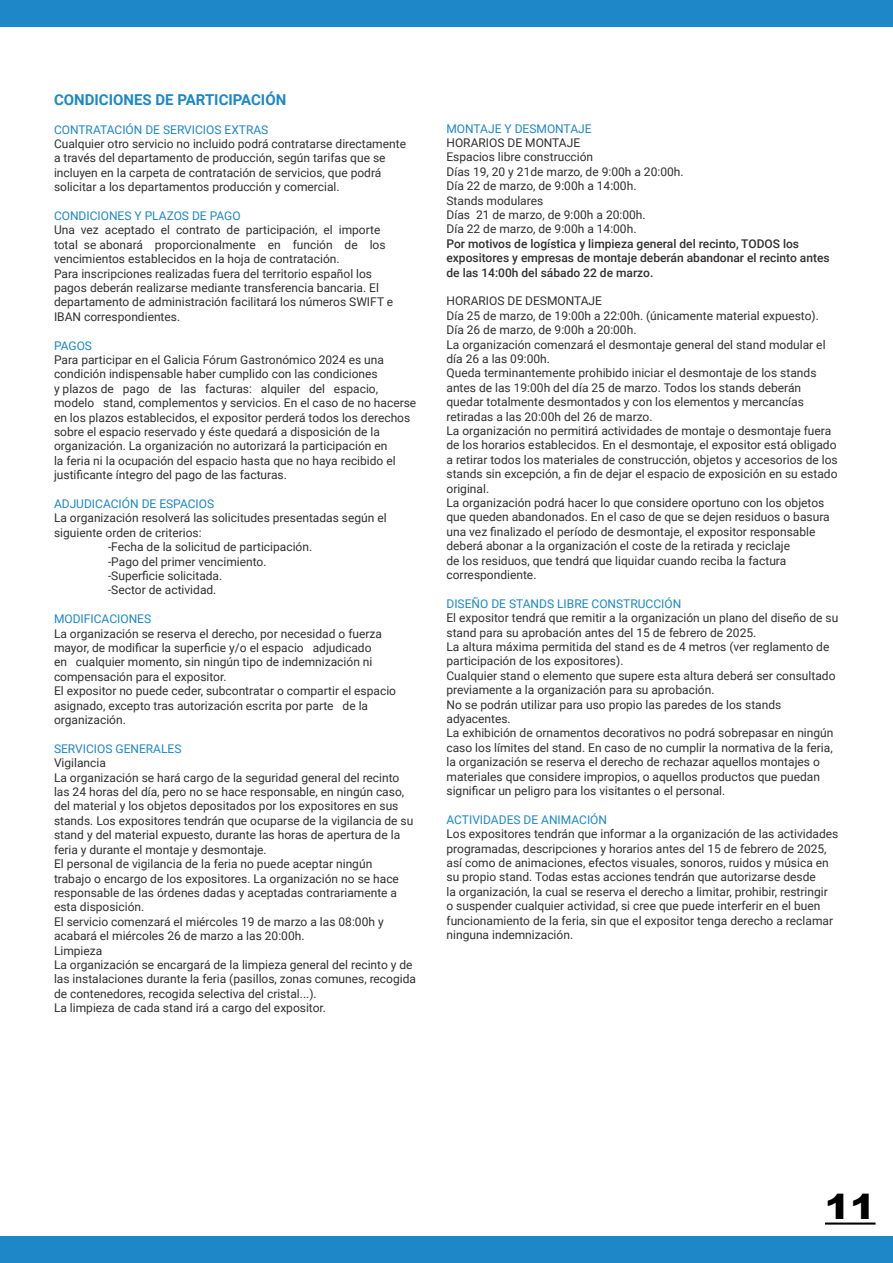
<style>
.page{position:relative;width:893px;height:1263px;background:#fff}
.page>*{position:absolute;margin:0;border:0;box-sizing:border-box;transform-origin:0 0}
.t1{font:900 34.5px "Arial";color:#000;scale:1.1 1}
.t2{font:700 15px "Roboto";color:#1d87c7}
.t3{font:12px/14.4px "Roboto";color:#312f30}
.t4{font:12px "Roboto";color:#1d87c7}
.t5{font:500 12px/14.4px "Roboto";color:#312f30}
</style>
<div class="page">
<div style="left:0;top:0;width:893px;height:26px;background:#1d87c7"></div>
<div style="left:0;top:1237px;width:893px;height:26px;background:#1d87c7"></div>
<hr style="left:825px;top:1222px;width:51px;height:2px;background:#000">
<p class="t2" style="left:54px;top:89px;width:234px">CONDICIONES DE PARTICIPACIÓN</p>
<p class="t4" style="left:54px;top:121px;width:216px">CONTRATACIÓN DE SERVICIOS EXTRAS</p>
<p class="t3" style="left:54px;top:136px;width:354px">Cualquier otro servicio no incluido podrá contratarse directamente a través del departamento de producción, según tarifas que se incluyen en la carpeta de contratación de servicios, que podrá solicitar a los departamentos producción y comercial.</p>
<p class="t4" style="left:54px;top:207px;width:188px">CONDICIONES Y PLAZOS DE PAGO</p>
<p class="t3" style="left:54px;top:222px;width:341px">Una vez aceptado el contrato de participación, el importe total se abonará proporcionalmente en función de los vencimientos establecidos en la hoja de contratación.<br>Para inscripciones realizadas fuera del territorio español los pagos deberán realizarse mediante transferencia bancaria. El departamento de administración facilitará los números SWIFT e IBAN correspondientes.</p>
<p class="t4" style="left:54px;top:337px;width:40px">PAGOS</p>
<p class="t3" style="left:54px;top:352px;width:364px">Para participar en el Galicia Fórum Gastronómico 2024 es una condición indispensable haber cumplido con las condiciones<br>y plazos de pago de las facturas: alquiler del espacio, modelo stand, complementos y servicios. En el caso de no hacerse en los plazos establecidos, el expositor perderá todos los derechos sobre el espacio reservado y éste quedará a disposición de la organización. La organización no autorizará la participación en<br>la feria ni la ocupación del espacio hasta que no haya recibido el justificante íntegro del pago de las facturas.</p>
<p class="t4" style="left:54px;top:495px;width:162px">ADJUDICACIÓN DE ESPACIOS</p>
<p class="t3" style="left:54px;top:510px;width:334px">La organización resolverá las solicitudes presentadas según el</p>
<p class="t3" style="left:54px;top:525px;width:149px">siguiente orden de criterios:</p>
<p class="t3" style="left:108px;top:539px;width:206px">-Fecha de la solicitud de participación.</p>
<p class="t3" style="left:108px;top:554px;width:160px">-Pago del primer vencimiento.</p>
<p class="t3" style="left:108px;top:568px;width:116px">-Superficie solicitada.</p>
<p class="t3" style="left:108px;top:582px;width:110px">-Sector de actividad.</p>
<p class="t4" style="left:54px;top:611px;width:99px">MODIFICACIONES</p>
<p class="t3" style="left:54px;top:626px;width:344px">La organización se reserva el derecho, por necesidad o fuerza mayor, de modificar la superficie y/o el espacio adjudicado<br>en cualquier momento, sin ningún tipo de indemnización ni compensación para el expositor.<br>El expositor no puede ceder, subcontratar o compartir el espacio asignado, excepto tras autorización escrita por parte de la organización.</p>
<p class="t4" style="left:54px;top:740px;width:129px">SERVICIOS GENERALES</p>
<p class="t3" style="left:54px;top:755px;width:364px">Vigilancia<br>La organización se hará cargo de la seguridad general del recinto las 24 horas del día, pero no se hace responsable, en ningún caso, del material y los objetos depositados por los expositores en sus stands. Los expositores tendrán que ocuparse de la vigilancia de su stand y del material expuesto, durante las horas de apertura de la feria y durante el montaje y desmontaje.<br>El personal de vigilancia de la feria no puede aceptar ningún<br>trabajo o encargo de los expositores. La organización no se hace responsable de las órdenes dadas y aceptadas contrariamente a esta disposición.<br>El servicio comenzará el miércoles 19 de marzo a las 08:00h y acabará el miércoles 26 de marzo a las 20:00h.<br>Limpieza<br>La organización se encargará de la limpieza general del recinto y de las instalaciones durante la feria (pasillos, zonas comunes, recogida de contenedores, recogida selectiva del cristal...).<br>La limpieza de cada stand irá a cargo del expositor.</p>
<p class="t4" style="left:446px;top:120px;width:147px">MONTAJE Y DESMONTAJE</p>
<p class="t3" style="left:446px;top:135px;width:239px">HORARIOS DE MONTAJE<br>Espacios libre construcción<br>Días 19, 20 y 21de marzo, de 9:00h a 20:00h.<br>Día 22 de marzo, de 9:00h a 14:00h.<br>Stands modulares<br>Días 21 de marzo, de 9:00h a 20:00h.<br>Día 22 de marzo, de 9:00h a 14:00h.</p>
<p class="t5" style="left:446px;top:236px;width:385px">Por motivos de logística y limpieza general del recinto, TODOS los expositores y empresas de montaje deberán abandonar el recinto antes de las 14:00h del sábado 22 de marzo.</p>
<p class="t3" style="left:446px;top:293px;width:393px">HORARIOS DE DESMONTAJE<br>Día 25 de marzo, de 19:00h a 22:00h. (únicamente material expuesto).<br>Día 26 de marzo, de 9:00h a 20:00h.<br>La organización comenzará el desmontaje general del stand modular el día 26 a las 09:00h.<br>Queda terminantemente prohibido iniciar el desmontaje de los stands antes de las 19:00h del día 25 de marzo. Todos los stands deberán quedar totalmente desmontados y con los elementos y mercancías retiradas a las 20:00h del 26 de marzo.<br>La organización no permitirá actividades de montaje o desmontaje fuera de los horarios establecidos. En el desmontaje, el expositor está obligado a retirar todos los materiales de construcción, objetos y accesorios de los stands sin excepción, a fin de dejar el espacio de exposición en su estado original.<br>La organización podrá hacer lo que considere oportuno con los objetos que queden abandonados. En el caso de que se dejen residuos o basura una vez finalizado el período de desmontaje, el expositor responsable deberá abonar a la organización el coste de la retirada y reciclaje<br>de los residuos, que tendrá que liquidar cuando reciba la factura correspondiente.</p>
<p class="t4" style="left:446px;top:595px;width:236px">DISEÑO DE STANDS LIBRE CONSTRUCCIÓN</p>
<p class="t3" style="left:446px;top:610px;width:393px">El expositor tendrá que remitir a la organización un plano del diseño de su stand para su aprobación antes del 15 de febrero de 2025.<br>La altura máxima permitida del stand es de 4 metros (ver reglamento de participación de los expositores).<br>Cualquier stand o elemento que supere esta altura deberá ser consultado previamente a la organización para su aprobación.<br>No se podrán utilizar para uso propio las paredes de los stands adyacentes.<br>La exhibición de ornamentos decorativos no podrá sobrepasar en ningún caso los límites del stand. En caso de no cumplir la normativa de la feria, la organización se reserva el derecho de rechazar aquellos montajes o materiales que considere impropios, o aquellos productos que puedan significar un peligro para los visitantes o el personal.</p>
<p class="t4" style="left:446px;top:811px;width:162px">ACTIVIDADES DE ANIMACIÓN</p>
<p class="t3" style="left:446px;top:826px;width:393px">Los expositores tendrán que informar a la organización de las actividades programadas, descripciones y horarios antes del 15 de febrero de 2025, así como de animaciones, efectos visuales, sonoros, ruidos y música en su propio stand. Todas estas acciones tendrán que autorizarse desde<br>la organización, la cual se reserva el derecho a limitar, prohibir, restringir<br>o suspender cualquier actividad, si cree que puede interferir en el buen funcionamiento de la feria, sin que el expositor tenga derecho a reclamar ninguna indemnización.</p>
<h1 class="t1" style="left:825px;top:1182px;width:48px">11</h1>
</div>
